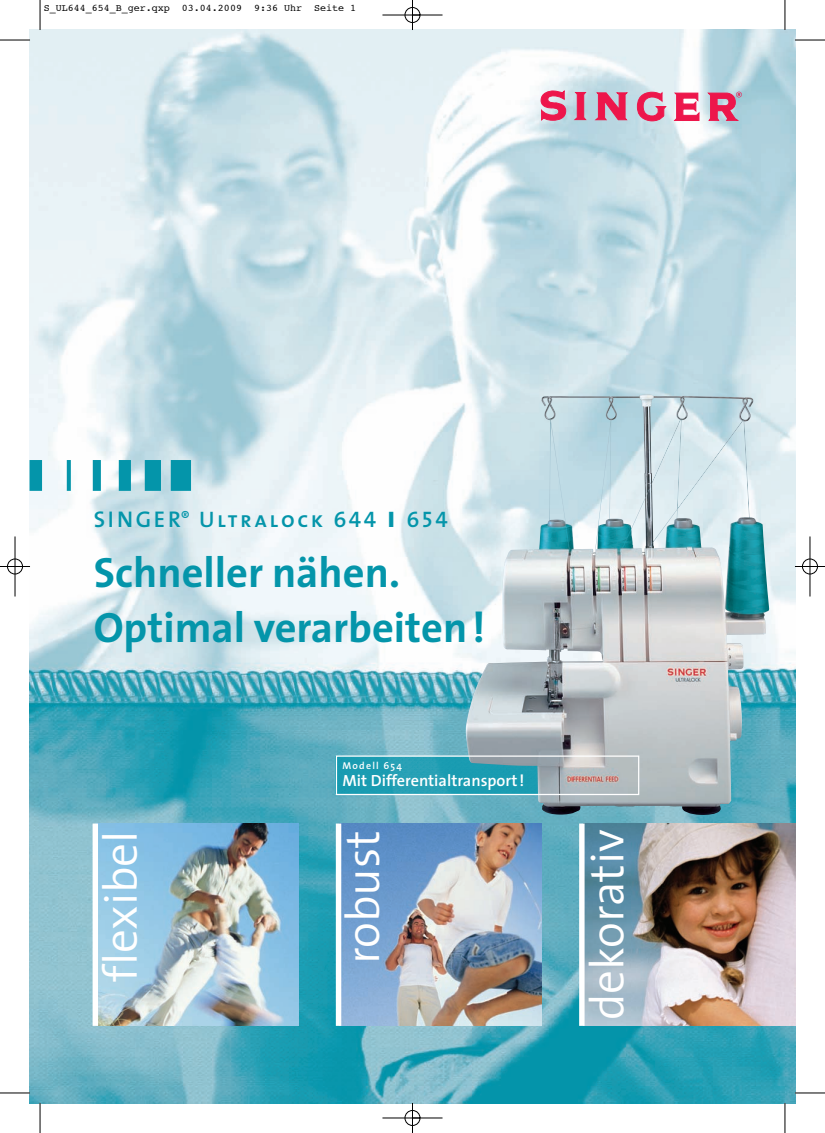
<style>
.page{position:relative;width:825px;height:1133px;background:#fff}
.page>*{position:absolute;margin:0;border:0;box-sizing:border-box;transform-origin:0 0}
.t1{font:300 47.5px "The Sans";color:#fff}
.t2{font:700 42.5px/55px "The Sans";color:#0495aa}
.t3{font:22.5px "The Sans Semi Bold Caps";letter-spacing:.115em;color:#0495aa}
.t4{font:600 16.25px "The Sans";color:#fff}
.t5{font:10px "Courier";color:#000}
.t6{font:600 10px "The Sans";letter-spacing:.12em;color:#fff}
.s1{font-size:22.75px}
.s2{font-family:"The Sans";font-weight:900}
</style>
<div class="page">
<img style="left:29px;top:29px;width:766px;height:1074px">
<img style="left:337px;top:757px;width:128px;height:36px">
<svg style="left:540px;top:90px;width:26px;height:31px"></svg>
<svg style="left:573px;top:92px;width:13px;height:28px"></svg>
<svg style="left:594px;top:92px;width:34px;height:28px"></svg>
<svg style="left:636px;top:92px;width:30px;height:29px"></svg>
<svg style="left:673px;top:93px;width:26px;height:28px"></svg>
<svg style="left:706px;top:92px;width:35px;height:29px"></svg>
<img style="left:98px;top:823px;width:200px;height:202px">
<div style="left:92px;top:823px;width:6px;height:202px;background:#fff"></div>
<img style="left:584px;top:823px;width:211px;height:202px">
<div style="left:579px;top:823px;width:5px;height:202px;background:#fff"></div>
<img style="left:341px;top:823px;width:200px;height:202px">
<div style="left:335px;top:823px;width:6px;height:202px;background:#fff"></div>
<div style="left:30px;top:460px;width:12px;height:31px;background:#0495aa"></div>
<svg style="left:67px;top:460px;width:4px;height:31px"></svg>
<div style="left:93px;top:460px;width:8px;height:31px;background:#0495aa"></div>
<div style="left:119px;top:460px;width:12px;height:31px;background:#0495aa"></div>
<div style="left:145px;top:460px;width:16px;height:31px;background:#0495aa"></div>
<div style="left:171px;top:460px;width:20px;height:31px;background:#0495aa"></div>
<img style="left:465px;top:394px;width:290px;height:421px">
<div style="left:335px;top:755px;width:304px;height:40px;border:1px solid #fff"></div>
<hr style="left:40px;top:0;width:1px;height:30px;background:#000">
<hr style="left:0;top:40px;width:30px;height:1px;background:#000">
<hr style="left:784px;top:0;width:1px;height:30px;background:#000">
<hr style="left:794px;top:40px;width:30px;height:1px;background:#000">
<hr style="left:40px;top:1102px;width:1px;height:30px;background:#000">
<hr style="left:0;top:1092px;width:30px;height:1px;background:#000">
<hr style="left:784px;top:1102px;width:1px;height:30px;background:#000">
<hr style="left:794px;top:1092px;width:30px;height:1px;background:#000">
<div style="left:7px;top:558px;width:16px;height:16px;border:1px solid #fff;border-radius:50%"></div>
<div style="left:801px;top:558px;width:16px;height:16px;border:1px solid #fff;border-radius:50%"></div>
<hr style="left:382px;top:15px;width:60px;height:1px;background:#000">
<hr style="left:382px;top:1117px;width:60px;height:1px;background:#000">
<hr style="left:15px;top:536px;width:1px;height:60px;background:#000">
<hr style="left:809px;top:536px;width:1px;height:60px;background:#000">
<hr style="left:412px;top:0;width:1px;height:30px;background:#000">
<hr style="left:412px;top:1102px;width:1px;height:30px;background:#000">
<hr style="left:0;top:566px;width:30px;height:1px;background:#000">
<hr style="left:794px;top:566px;width:30px;height:1px;background:#000">
<div style="left:404px;top:7px;width:16px;height:16px;border:1px solid #000;border-radius:50%"></div>
<div style="left:404px;top:1110px;width:16px;height:15px;border:1px solid #000;border-radius:50%"></div>
<div style="left:7px;top:559px;width:16px;height:15px;border:1px solid #000;border-radius:50%"></div>
<div style="left:801px;top:559px;width:16px;height:15px;border:1px solid #000;border-radius:50%"></div>
<p class="t5" style="left:44px;top:4px;width:314px">S_UL644_654_B_ger.qxp 03.04.2009 9:36 Uhr Seite 1</p>
<h3 class="t3" style="left:94px;top:506px;width:355px"><span class="s1">SINGER</span><sup>®</sup> Ultralock 644 <span class="s2">I</span> 654</h3>
<h2 class="t2" style="left:94px;top:546px;width:393px">Schneller nähen.<br>Optimal verarbeiten !</h2>
<p class="t6" style="left:342px;top:761px;width:61px">Modell 654</p>
<h3 class="t4" style="left:342px;top:774px;width:183px">Mit Differentialtransport !</h3>
<h1 class="t1" style="left:97px;top:981px;width:153px;rotate:-90deg">flexibel</h1>
<h1 class="t1" style="left:583px;top:1020px;width:192px;rotate:-90deg">dekorativ</h1>
<h1 class="t1" style="left:339px;top:964px;width:135px;rotate:-90deg">robust</h1>
</div>
